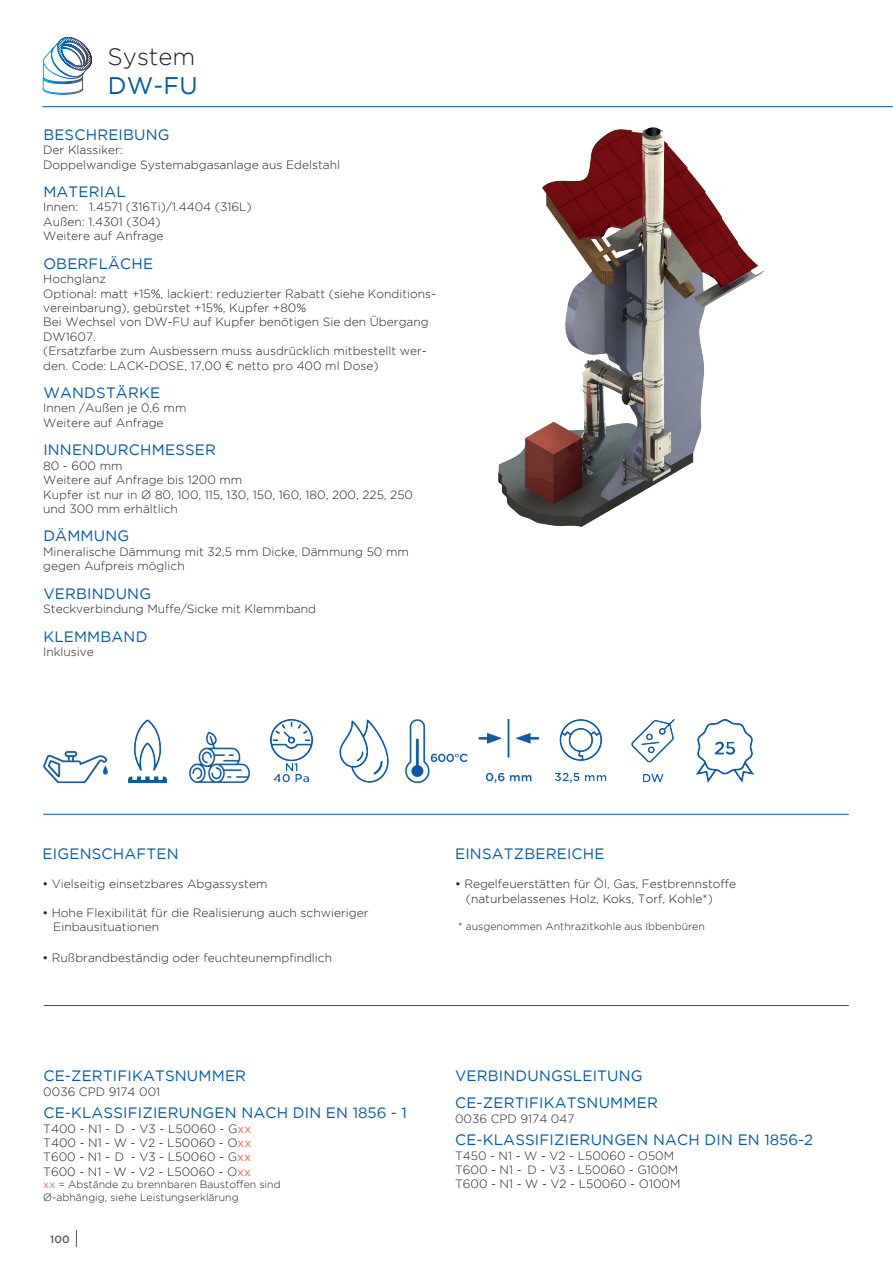
<style>
.page{position:relative;width:893px;height:1263px;background:#fff}
.page>*{position:absolute;margin:0;border:0;box-sizing:border-box;transform-origin:0 0}
.t1{font:300 24px "Gotham";color:#231f20}
.t2{font:24px "Gotham";color:#015aaa}
.t3{font:15px/27px "Gotham";letter-spacing:.015em;color:#015aaa}
.t4{font:300 12px/14.4px "Gotham";color:#231f20}
.t5{font:300 10.5px/12.6px "Gotham";color:#231f20}
.t6{font:500 10.5px "Gotham";color:#57585a}
.s1{font-weight:400}
.s2{font-weight:400;color:#f26640}
</style>
<div class="page">
<hr style="left:43px;top:106px;width:850px;height:1px;background:#015aaa">
<svg style="left:42px;top:37px;width:50px;height:58px"></svg>
<svg style="left:76px;top:1230px;width:1px;height:17px"></svg>
<img style="left:499px;top:128px;width:265px;height:399px">
<img style="left:339px;top:719px;width:50px;height:63px">
<img style="left:696px;top:719px;width:59px;height:63px">
<img style="left:478px;top:719px;width:62px;height:63px">
<img style="left:43px;top:750px;width:64px;height:32px">
<img style="left:631px;top:719px;width:44px;height:63px">
<img style="left:555px;top:719px;width:52px;height:63px">
<img style="left:405px;top:719px;width:63px;height:63px">
<img style="left:189px;top:731px;width:62px;height:51px">
<img style="left:128px;top:719px;width:39px;height:63px">
<img style="left:270px;top:719px;width:43px;height:63px">
<hr style="left:43px;top:814px;width:806px;height:1px;background:#015aaa">
<hr style="left:44px;top:1005px;width:805px;height:1px;background:#015aaa">
<h1 class="t1" style="left:108px;top:42px;width:89px">System</h1>
<h1 class="t2" style="left:108px;top:70px;width:92px">DW-FU</h1>
<p class="t3" style="left:43px;top:121px;width:128px">BESCHREIBUNG</p>
<p class="t4" style="left:43px;top:142px;width:298px">Der Klassiker:<br>Doppelwandige Systemabgasanlage aus Edelstahl</p>
<p class="t3" style="left:43px;top:178px;width:84px">MATERIAL</p>
<p class="t4" style="left:43px;top:200px;width:210px">Innen: 1.4571 (316Ti)/1.4404 (316L)<br>Außen: 1.4301 (304)<br>Weitere auf Anfrage</p>
<p class="t3" style="left:43px;top:250px;width:111px">OBERFLÄCHE</p>
<p class="t4" style="left:43px;top:271px;width:394px">Hochglanz<br>Optional: matt +15%, lackiert: reduzierter Rabatt (siehe Konditions&shy;vereinbarung), gebürstet +15%, Kupfer +80%<br>Bei Wechsel von DW-FU auf Kupfer benötigen Sie den Übergang DW1607.<br>(Ersatzfarbe zum Ausbessern muss ausdrücklich mitbestellt wer&shy;den. Code: LACK-DOSE, 17,00 € netto pro 400 ml Dose)</p>
<p class="t3" style="left:43px;top:379px;width:118px">WANDSTÄRKE</p>
<p class="t4" style="left:43px;top:401px;width:145px">Innen /Außen je 0,6 mm<br>Weitere auf Anfrage</p>
<p class="t3" style="left:43px;top:436px;width:174px">INNENDURCHMESSER</p>
<p class="t4" style="left:43px;top:458px;width:371px">80 - 600 mm<br>Weitere auf Anfrage bis 1200 mm<br>Kupfer ist nur in Ø 80, 100, 115, 130, 150, 160, 180, 200, 225, 250 und 300 mm erhältlich</p>
<p class="t3" style="left:43px;top:522px;width:87px">DÄMMUNG</p>
<p class="t4" style="left:43px;top:544px;width:367px">Mineralische Dämmung mit 32,5 mm Dicke, Dämmung 50 mm gegen Aufpreis möglich</p>
<p class="t3" style="left:43px;top:580px;width:109px">VERBINDUNG</p>
<p class="t4" style="left:43px;top:601px;width:274px">Steckverbindung Muffe/Sicke mit Klemmband</p>
<p class="t3" style="left:43px;top:622px;width:106px">KLEMMBAND</p>
<p class="t4" style="left:43px;top:644px;width:52px">Inklusive</p>
<p class="t3" style="left:43px;top:840px;width:137px">EIGENSCHAFTEN</p>
<p class="t4" style="left:43px;top:876px;width:226px"><span class="s1">•</span> Vielseitig einsetzbares Abgassystem</p>
<p class="t4" style="left:53px;top:905px;width:317px;text-indent:-11px"><span class="s1">•</span> Hohe Flexibilität für die Realisierung auch schwieriger<br>Einbausituationen</p>
<p class="t4" style="left:43px;top:950px;width:291px"><span class="s1">•</span> Rußbrandbeständig oder feuchteunempfindlich</p>
<p class="t3" style="left:43px;top:1062px;width:204px">CE-ZERTIFIKATSNUMMER</p>
<p class="t4" style="left:43px;top:1084px;width:118px">0036 CPD 9174 001</p>
<p class="t3" style="left:43px;top:1099px;width:365px">CE-KLASSIFIZIERUNGEN NACH DIN EN 1856 - 1</p>
<p class="t4" style="left:43px;top:1121px;width:209px;text-align:justify">T400 - N1 - D - V3 - L50060 - G<span class="s2">xx </span>T400 - N1 - W - V2 - L50060 - O<span class="s2">xx </span>T600 - N1 - D - V3 - L50060 - G<span class="s2">xx </span>T600 - N1 - W - V2 - L50060 - O<span class="s2">xx</span></p>
<p class="t5" style="left:43px;top:1178px;width:239px"><span class="s2">xx</span> = Abstände zu brennbaren Baustoffen sind<br>Ø-abhängig, siehe Leistungserklärung</p>
<p class="t6" style="left:50px;top:1232px;width:21px">100</p>
<p class="t3" style="left:455px;top:840px;width:151px">EINSATZBEREICHE</p>
<p class="t4" style="left:466px;top:876px;width:272px;text-indent:-11px"><span class="s1">•</span> Regelfeuerstätten für Öl, Gas, Festbrennstoffe (naturbelassenes Holz, Koks, Torf, Kohle*)</p>
<p class="t5" style="left:458px;top:919px;width:248px">* ausgenommen Anthrazitkohle aus Ibbenbüren</p>
<p class="t3" style="left:455px;top:1062px;width:204px">VERBINDUNGSLEITUNG<br>CE-ZERTIFIKATSNUMMER</p>
<p class="t4" style="left:455px;top:1111px;width:121px">0036 CPD 9174 047</p>
<p class="t3" style="left:455px;top:1126px;width:360px">CE-KLASSIFIZIERUNGEN NACH DIN EN 1856-2</p>
<p class="t4" style="left:455px;top:1148px;width:227px">T450 - N1 - W - V2 - L50060 - O50M<br>T600 - N1 - D - V3 - L50060 - G100M<br>T600 - N1 - W - V2 - L50060 - O100M</p>
</div>
